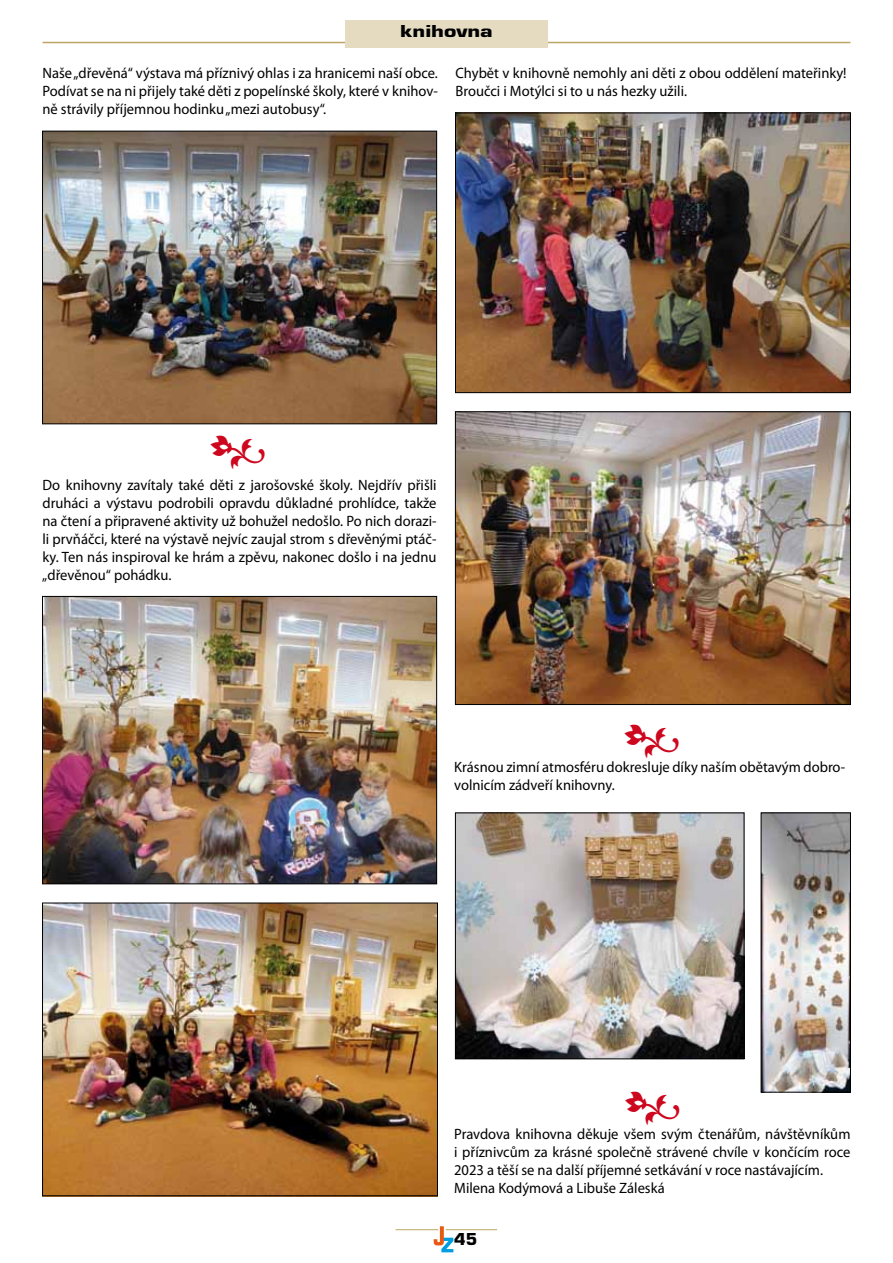
<style>
.page{position:relative;width:893px;height:1263px;background:#fff}
.page>*{position:absolute;margin:0;border:0;box-sizing:border-box;transform-origin:0 0}
.t1{font:42px "Minion Pro";color:#cd071e}
.t2{font:900 18px "Eurostile TOT";color:#000;scale:1.3 1}
.t3{font:900 18px "Eurostile TOT";color:#000}
.t4{font:15px/18px "Myriad Pro";color:#000}
</style>
<div class="page">
<svg style="left:434px;top:1226px;width:19px;height:26px"></svg>
<hr style="left:446px;top:1229px;width:51px;height:1px;background:#bca762">
<hr style="left:396px;top:1229px;width:42px;height:1px;background:#bca762">
<img style="left:44px;top:133px;width:391px;height:289px">
<div style="left:42px;top:131px;width:395px;height:293px;border:1px solid #000"></div>
<img style="left:44px;top:598px;width:391px;height:284px">
<div style="left:42px;top:596px;width:395px;height:288px;border:1px solid #000"></div>
<img style="left:43px;top:905px;width:394px;height:292px">
<div style="left:42px;top:903px;width:396px;height:293px;border:1px solid #000"></div>
<img style="left:457px;top:115px;width:392px;height:276px">
<div style="left:455px;top:113px;width:396px;height:280px;border:1px solid #000"></div>
<img style="left:457px;top:413px;width:392px;height:290px">
<div style="left:455px;top:411px;width:396px;height:294px;border:1px solid #000"></div>
<img style="left:763px;top:814px;width:86px;height:276px">
<div style="left:761px;top:812px;width:90px;height:280px;border:1px solid #000"></div>
<img style="left:457px;top:814px;width:285px;height:243px">
<div style="left:455px;top:812px;width:289px;height:247px;border:1px solid #000"></div>
<hr style="left:43px;top:42px;width:807px;height:1px;background:#bca762">
<div style="left:345px;top:21px;width:203px;height:27px;background:#e4dbc0"></div>
<p class="t2" style="left:400px;top:21px;width:73px">knihovna</p>
<p class="t4" style="left:42px;top:64px;width:397px;text-align:justify">Naše„dřevěná“ výstava má příznivý ohlas i za hranicemi naší obce.<br>Podívat se na ni přijely také děti z popelínské školy, které v knihov&shy;ně strávily příjemnou hodinku„mezi autobusy“.</p>
<p class="t4" style="left:455px;top:64px;width:393px">Chybět v knihovně nemohly ani děti z obou oddělení mateřinky!<br>Broučci i Motýlci si to u nás hezky užili.</p>
<h1 class="t1" style="left:208px;top:421px;width:61px">•</h1>
<p class="t4" style="left:42px;top:475px;width:396px;text-align:justify">Do knihovny zavítaly také děti z jarošovské školy. Nejdřív přišli druháci a výstavu podrobili opravdu důkladné prohlídce, takže na čtení a připravené aktivity už bohužel nedošlo. Po nich dorazi&shy;li prvňáčci, které na výstavě nejvíc zaujal strom s dřevěnými ptáč&shy;ky. Ten nás inspiroval ke hrám a zpěvu, nakonec došlo i na jednu „dřevěnou“ pohádku.</p>
<h1 class="t1" style="left:622px;top:709px;width:61px">•</h1>
<p class="t4" style="left:454px;top:758px;width:393px">Krásnou zimní atmosféru dokresluje díky naším obětavým dobro&shy;volnicím zádveří knihovny.</p>
<h1 class="t1" style="left:623px;top:1076px;width:61px">•</h1>
<p class="t4" style="left:454px;top:1124px;width:398px">Pravdova knihovna děkuje všem svým čtenářům, návštěvníkům i příznivcům za krásné společně strávené chvíle v končícím roce 2023 a těší se na další příjemné setkávání v roce nastávajícím.<br>Milena Kodýmová a Libuše Záleská</p>
<p class="t3" style="left:454px;top:1229px;width:25px">45</p>
</div>
